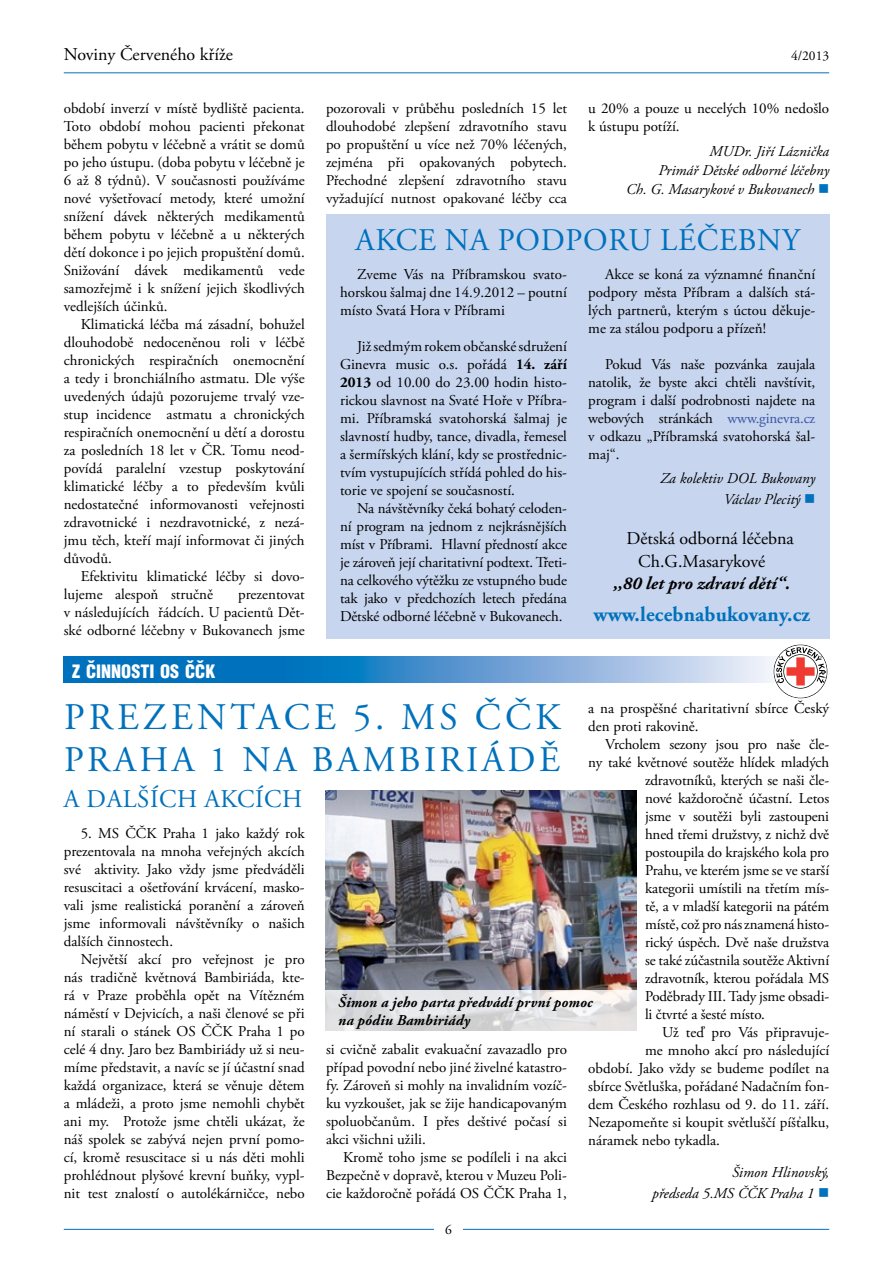
<style>
.page{position:relative;width:893px;height:1263px;background:#fff}
.page>*{position:absolute;margin:0;border:0;box-sizing:border-box;transform-origin:0 0}
.t1{font:37.5px "Adobe Garamond Pro";letter-spacing:.11em;color:#0071bc}
.t2{font:36px "Adobe Garamond Pro";color:#0071bc}
.t3{font:31.5px "Adobe Garamond Pro";color:#0071bc}
.t4{font:25.5px "Adobe Garamond Pro";color:#0071bc}
.t5{font:700 21px "Adobe Garamond Pro";letter-spacing:.01em;color:#0071bc}
.t6{font:18px/22.5px "Adobe Garamond Pro";color:#000}
.t7{font:italic 700 18px "Adobe Garamond Pro";color:#000}
.t8{font:900 18px "Switzerland Cond";color:#fff}
.t9{font:15px/18px "Adobe Garamond Pro";color:#000;text-align:justify}
.t10{font:italic 15px/21px "Adobe Garamond Pro";color:#000;text-align:right}
.t11{font:italic 700 15px/18px "Adobe Garamond Pro";letter-spacing:.01em;color:#000}
.t12{font:13.5px "Adobe Garamond Pro";color:#000}
.s1{color:#0071bc}
.s2{font-weight:700}
.s3{color:#3953a4}
</style>
<div class="page">
<hr style="left:64px;top:72px;width:765px;height:1px;background:#0071bc">
<hr style="left:64px;top:1229px;width:765px;height:1px;background:#0071bc">
<div style="left:434px;top:1217px;width:29px;height:25px;background:#fff"></div>
<img style="left:325px;top:791px;width:312px;height:199px">
<svg style="left:325px;top:990px;width:312px;height:41px;background:#e1e1e2"></svg>
<div style="left:326px;top:215px;width:503px;height:424px;background:#c7d5ee"></div>
<svg style="left:64px;top:657px;width:764px;height:25px;background:#5098d0"></svg>
<svg style="left:773px;top:644px;width:54px;height:54px"></svg>
<p class="t6" style="left:64px;top:43px;width:171px">Noviny Červeného kříže</p>
<p class="t12" style="left:791px;top:47px;width:40px">4/2013</p>
<p class="t9" style="left:64px;top:100px;width:242px">období inverzí v místě bydliště pacienta.<br>Toto období mohou pacienti překonat během pobytu v léčebně a vrátit se domů po jeho ústupu. (doba pobytu v léčebně je 6 až 8 týdnů). V současnosti používáme nové vyšetřovací metody, které umožní snížení dávek některých medikamentů během pobytu v léčebně a u některých dětí dokonce i po jejich propuštění domů.<br>Snižování dávek medikamentů vede samozřejmě i k snížení jejich škodlivých vedlejších účinků.</p>
<p class="t9" style="left:64px;top:316px;width:242px;text-indent:17px">Klimatická léčba má zásadní, bohužel dlouhodobě nedoceněnou roli v léčbě chronických respiračních onemocnění a tedy i bronchiálního astmatu. Dle výše uvedených údajů pozorujeme trvalý vze&shy;stup incidence astmatu a chronických respiračních onemocnění u dětí a dorostu za posledních 18 let v ČR. Tomu neod&shy;povídá paralelní vzestup poskytování klimatické léčby a to především kvůli nedostatečné informovanosti veřejnosti zdravotnické i nezdravotnické, z nezá&shy;jmu těch, kteří mají informovat či jiných důvodů.</p>
<p class="t9" style="left:64px;top:568px;width:242px;text-indent:17px">Efektivitu klimatické léčby si dovo&shy;lujeme alespoň stručně</p>
<p class="t9" style="left:64px;top:586px;width:242px;text-indent:174px">prezentovat v následujících řádcích. U pacientů Dět&shy;ské odborné léčebny v Bukovanech jsme</p>
<p class="t8" style="left:72px;top:660px;width:124px">Z ČINNOSTI OS ČČK</p>
<p class="t9" style="left:326px;top:100px;width:242px">pozorovali v průběhu posledních 15 let dlouhodobé zlepšení zdravotního stavu po propuštění u více než 70% léčených, zejména při opakovaných pobytech.<br>Přechodné zlepšení zdravotního stavu vyžadující nutnost opakované léčby cca</p>
<p class="t9" style="left:588px;top:100px;width:242px">u 20% a pouze u necelých 10% nedošlo k ústupu potíží.</p>
<p class="t10" style="left:626px;top:142px;width:204px;line-height:18.8px">MUDr. Jiří Láznička<br>Primář Dětské odborné léčebny<br>Ch. G. Masarykové v Bukovanech <span class="s1">■</span></p>
<h3 class="t3" style="left:355px;top:221px;width:41px">Akce</h3>
<h3 class="t3" style="left:445px;top:221px;width:76px">na podporu</h3>
<h3 class="t3" style="left:660px;top:221px;width:59px">léčebn</h3>
<h3 class="t3" style="left:782px;top:221px;width:19px">y</h3>
<p class="t9" style="left:340px;top:266px;width:228px;text-indent:17px">Zveme Vás na Příbramskou svato&shy;horskou šalmaj dne 14.9.2012 – poutní místo Svatá Hora v Příbrami</p>
<p class="t9" style="left:340px;top:338px;width:228px;text-indent:17px">Již sedmým rokem občanské sdružení Ginevra music o.s. pořádá <span class="s2">14. září 2013</span> od 10.00 do 23.00 hodin histo&shy;rickou slavnost na Svaté Hoře v Příbra&shy;mi. Příbramská svatohorská šalmaj je slavností hudby, tance, divadla, řemesel a šermířských klání, kdy se prostřednic&shy;tvím vystupujících střídá pohled do his&shy;torie ve spojení se současností.</p>
<p class="t9" style="left:340px;top:500px;width:228px;text-indent:17px">Na návštěvníky čeká bohatý celoden&shy;ní program na jednom z nejkrásnějších míst v Příbrami. Hlavní předností akce je zároveň její charitativní podtext. Třeti&shy;na celkového výtěžku ze vstupného bude tak jako v předchozích letech předána Dětské odborné léčebně v Bukovanech.</p>
<p class="t9" style="left:588px;top:266px;width:228px;text-indent:17px">Akce se koná za významné finanční podpory města Příbram a dalších stá&shy;lých partnerů, kterým s úctou děkuje&shy;me za stálou podporu a přízeň!</p>
<p class="t9" style="left:588px;top:356px;width:228px;text-indent:17px">Pokud Vás naše pozvánka zaujala natolik, že byste akci chtěli navštívit, program i další podrobnosti najdete na webových stránkách <span class="s3">www.ginevra.cz </span>v odkazu „Příbramská svatohorská šal&shy;maj“.</p>
<p class="t10" style="left:660px;top:468px;width:156px">Za kolektiv DOL Bukovany<br>Václav Plecitý <span class="s1">■</span></p>
<p class="t6" style="left:638px;top:528px;width:157px;text-indent:-12px">Dětská odborná léčebna<br>Ch.G.Masarykové</p>
<p class="t7" style="left:613px;top:573px;width:178px">,,80 let pro zdraví dětí“.</p>
<h3 class="t5" style="left:593px;top:602px;width:218px">www.lecebnabukovany.cz</h3>
<h1 class="t1" style="left:64px;top:695px;width:53px">Prezentace</h1>
<h1 class="t1" style="left:353px;top:695px;width:209px">5. MS ČČK</h1>
<h2 class="t2" style="left:64px;top:738px;width:51px">Praha</h2>
<h2 class="t2" style="left:209px;top:738px;width:152px">1 na Bambiri</h2>
<h2 class="t2" style="left:482px;top:738px;width:53px">ádě</h2>
<h3 class="t4" style="left:64px;top:784px;width:16px">adalších</h3>
<h3 class="t4" style="left:204px;top:784px;width:18px">akcích</h3>
<p class="t9" style="left:588px;top:699px;width:243px">a na prospěšné charitativní sbírce Český den proti rakovině.</p>
<p class="t9" style="left:605px;top:735px;width:225px">Vrcholem sezony jsou pro naše čle-</p>
<p class="t9" style="left:588px;top:753px;width:242px">ny také květnové soutěže hlídek mladých</p>
<p class="t9" style="left:645px;top:771px;width:186px">zdravotníků, kterých se naši čle-</p>
<p class="t9" style="left:645px;top:789px;width:186px">nové každoročně účastní. Letos</p>
<p class="t9" style="left:645px;top:807px;width:186px">jsme v soutěži byli zastoupeni</p>
<p class="t9" style="left:645px;top:825px;width:186px">hned třemi družstvy, z nichž dvě</p>
<p class="t9" style="left:645px;top:843px;width:186px">postoupila do krajského kola pro</p>
<p class="t9" style="left:645px;top:861px;width:186px">Prahu, ve kterém jsme se ve starší</p>
<p class="t9" style="left:645px;top:879px;width:186px">kategorii umístili na třetím mís-</p>
<p class="t9" style="left:645px;top:897px;width:186px">tě, a v mladší kategorii na pátém</p>
<p class="t9" style="left:645px;top:915px;width:186px">místě, což pro nás znamená histo-</p>
<p class="t9" style="left:645px;top:933px;width:186px">rický úspěch. Dvě naše družstva</p>
<p class="t9" style="left:645px;top:951px;width:186px">se také zúčastnila soutěže Aktivní</p>
<p class="t9" style="left:645px;top:969px;width:186px">zdravotník, kterou pořádala MS</p>
<p class="t9" style="left:645px;top:987px;width:186px">Poděbrady III. Tady jsme obsadi-</p>
<p class="t9" style="left:645px;top:1005px;width:121px">li čtvrté a šesté místo.</p>
<p class="t9" style="left:662px;top:1023px;width:169px">Už teď pro Vás připravuje-</p>
<p class="t9" style="left:645px;top:1041px;width:186px">me mnoho akcí pro následující</p>
<p class="t9" style="left:588px;top:1059px;width:242px">období. Jako vždy se budeme podílet na</p>
<p class="t9" style="left:588px;top:1077px;width:242px">sbírce Světluška, pořádané Nadačním fon-</p>
<p class="t9" style="left:588px;top:1095px;width:242px">dem Českého rozhlasu od 9. do 11. září.</p>
<p class="t9" style="left:588px;top:1113px;width:242px">Nezapomeňte si koupit světluščí píšťalku,</p>
<p class="t9" style="left:588px;top:1131px;width:133px">náramek nebo tykadla.</p>
<p class="t10" style="left:652px;top:1162px;width:179px">Šimon Hlinovský,<br>předseda 5.MS ČČK Praha 1 <span class="s1">■</span></p>
<p class="t9" style="left:64px;top:825px;width:242px;text-indent:17px">5. MS ČČK Praha 1 jako každý rok prezentovala na mnoha veřejných akcích své aktivity. Jako vždy jsme předváděli resuscitaci a ošetřování krvácení, masko&shy;vali jsme realistická poranění a zároveň jsme informovali návštěvníky o našich dalších činnostech.</p>
<p class="t9" style="left:64px;top:951px;width:242px;text-indent:17px">Největší akcí pro veřejnost je pro nás tradičně květnová Bambiriáda, kte&shy;rá v Praze proběhla opět na Vítězném náměstí v Dejvicích, a naši členové se při ní starali o stánek OS ČČK Praha 1 po celé 4 dny. Jaro bez Bambiriády už si neu&shy;míme představit, a navíc se jí účastní snad každá organizace, která se věnuje dětem a mládeži, a proto jsme nemohli chybět ani my. Protože jsme chtěli ukázat, že náš spolek se zabývá nejen první pomo&shy;cí, kromě resuscitace si u nás děti mohli prohlédnout plyšové krevní buňky, vypl&shy;nit test znalostí o autolékárničce, nebo</p>
<p class="t11" style="left:338px;top:993px;width:256px">Šimon a jeho parta předvádí první pomoc na pódiu Bambiriády</p>
<p class="t9" style="left:326px;top:1041px;width:242px">si cvičně zabalit evakuační zavazadlo pro případ povodní nebo jiné živelné katastro&shy;fy. Zároveň si mohly na invalidním vozíč&shy;ku vyzkoušet, jak se žije handicapovaným spoluobčanům. I přes deštivé počasí si akci všichni užili.</p>
<p class="t9" style="left:326px;top:1149px;width:242px;text-indent:17px">Kromě toho jsme se podíleli i na akci Bezpečně v dopravě, kterou v Muzeu Poli&shy;cie každoročně pořádá OS ČČK Praha 1,</p>
</div>
